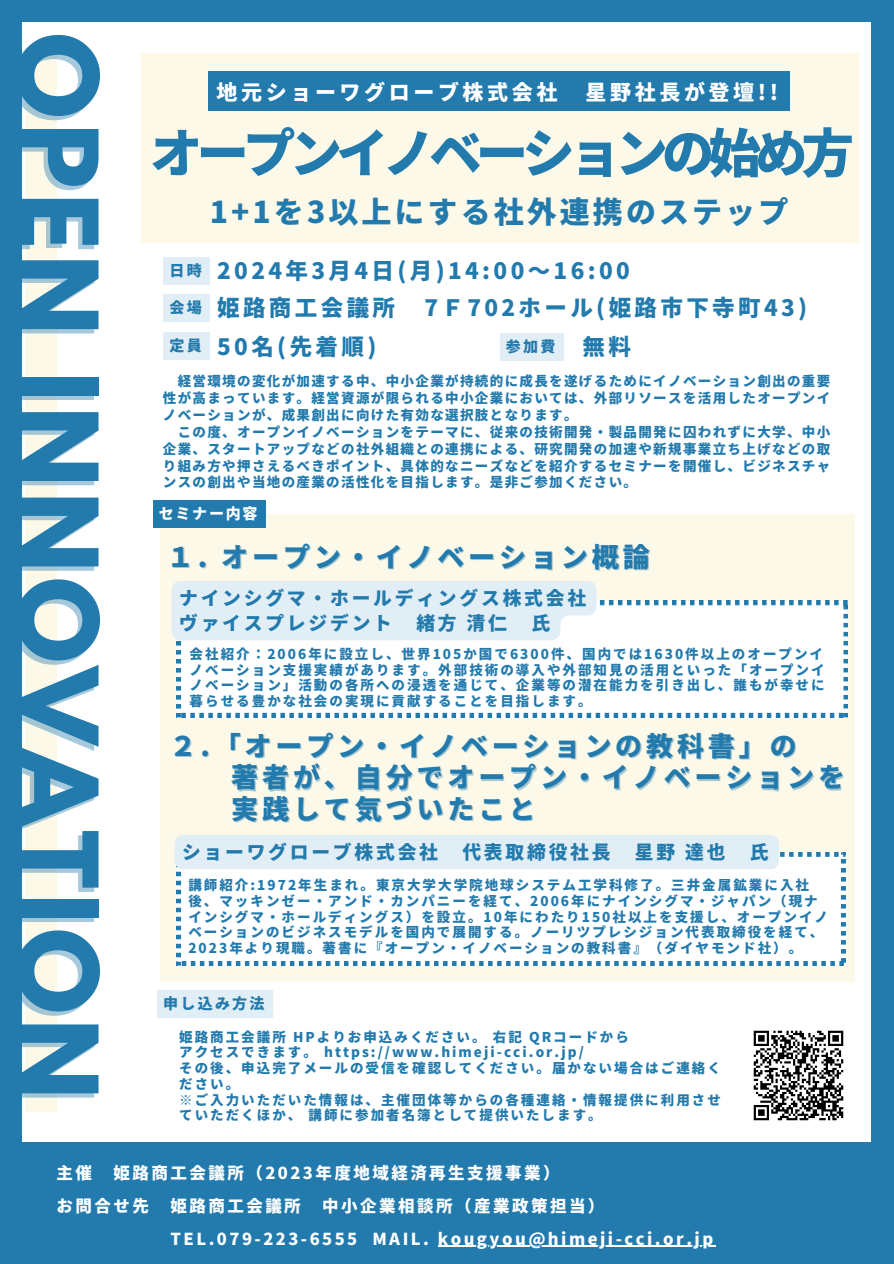
<style>
.page{position:relative;width:894px;height:1264px;background:#fff}
.page>*{position:absolute;margin:0;border:0;box-sizing:border-box;transform-origin:0 0}
.t1{font:700 97.5px "League Spartan";letter-spacing:.05em;color:#227aad}
.t2{font:900 52.5px "Noto Sans JP";letter-spacing:-.115em;color:#227aad}
.t3{font:900 30px "Noto Sans JP";letter-spacing:.1em;color:#227aad}
.t4{font:900 27px "Noto Sans JP";letter-spacing:.145em;color:#227aad}
.t5{font:900 22.5px "Noto Sans JP";letter-spacing:.15em;color:#227aad}
.t6{font:900 21px "Noto Sans JP";letter-spacing:.17em;color:#fff}
.t7{font:900 18.75px "Noto Sans JP";letter-spacing:.15em;color:#227aad}
.t8{font:900 16.5px "Noto Sans JP";letter-spacing:.15em;color:#fff}
.t9{font:900 15px "Noto Sans JP";letter-spacing:.15em;color:#227aad}
.t10{font:900 15px "Noto Sans JP";letter-spacing:.115em;color:#fff}
.t11{font:900 13.5px/15.8px "Noto Sans JP";letter-spacing:.15em;color:#227aad;text-align:justify}
.s1{color:rgb(34 122 173/.4)}
</style>
<div class="page">
<div style="left:0;top:0;width:893px;height:1263px;background:#227aad"></div>
<div style="left:23px;top:23px;width:847px;height:1119px;background:#fff"></div>
<div style="left:25px;top:49px;width:32px;height:1063px;background:#fdf9e9"></div>
<div style="left:141px;top:53px;width:717px;height:189px;background:#fdf9e9"></div>
<div style="left:161px;top:514px;width:693px;height:467px;background:#fdf9e9"></div>
<div style="left:176px;top:600px;width:671px;height:117px;background:#fff"></div>
<div style="left:176px;top:852px;width:669px;height:113px;background:#fff"></div>
<div style="left:157px;top:990px;width:116px;height:28px;background:#e1eef5"></div>
<hr style="left:437px;top:1245px;width:278px;height:1px;background:#fff">
<div style="left:208px;top:71px;width:581px;height:40px;background:#227aad"></div>
<div style="left:163px;top:257px;width:47px;height:28px;background:#e1eef5"></div>
<div style="left:163px;top:294px;width:47px;height:27px;background:#e1eef5"></div>
<div style="left:163px;top:332px;width:47px;height:28px;background:#e1eef5"></div>
<div style="left:499px;top:333px;width:64px;height:27px;background:#e1eef5"></div>
<div style="left:171px;top:581px;width:425px;height:59px;background:#e1eef5"></div>
<img style="left:753px;top:1030px;width:91px;height:91px">
<div style="left:174px;top:834px;width:604px;height:35px;background:#e1eef5;border-radius:9px"></div>
<div style="left:153px;top:500px;width:112px;height:28px;background:#227aad"></div>
<p class="t1" style="left:106px;top:33px;width:1067px;rotate:90deg">OPEN INNOVATION</p>
<p class="t6" style="left:216px;top:76px;width:342px">地元ショーワグローブ株式会社</p>
<p class="t6" style="left:585px;top:76px;width:194px">星野社長が登壇!!</p>
<p class="t2" style="left:150px;top:112px;width:702px">オープンイノベーションの始め方</p>
<p class="t3" style="left:210px;top:188px;width:579px">1+1を3以上にする社外連携のステップ</p>
<p class="t9" style="left:169px;top:259px;width:34px">日時</p>
<p class="t5" style="left:217px;top:253px;width:414px">2024年3月 4日 (月 )14:00～16:00</p>
<h1 class="t9" style="left:169px;top:295px;width:34px">会場</h1>
<p class="t5" style="left:217px;top:290px;width:179px">姫路商工会議所</p>
<p class="t5" style="left:424px;top:290px;width:384px">7Ｆ702ホール(姫路市下寺町43)</p>
<h6 class="t9" style="left:169px;top:334px;width:34px">定員</h6>
<h6 class="t5" style="left:217px;top:329px;width:161px">50名(先着順)</h6>
<p class="t9" style="left:505px;top:334px;width:51px">参加費</p>
<h5 class="t5" style="left:582px;top:328px;width:50px">無料</h5>
<h2 class="t11" style="left:163px;top:372px;width:668px;line-height:16.8px;text-indent:15px">経営環境の変化が加速する中、中小企業が持続的に成長を遂げるためにイノベーション創出の重要性が高まっています。経営資源が限られる中小企業においては、外部リソースを活用したオープンイノベーションが、成果創出に向けた有効な選択肢となります。</h2>
<h3 class="t11" style="left:163px;top:423px;width:668px;line-height:16.8px;text-indent:15px">この度、オープンイノベーションをテーマに、従来の技術開発・製品開発に囚われずに大学、中小企業、スタートアップなどの社外組織との連携による、研究開発の加速や新規事業立ち上げなどの取り組み方や押さえるべきポイント、具体的なニーズなどを紹介するセミナーを開催し、ビジネスチャンスの創出や当地の産業の活性化を目指します。是非ご参加ください。</h3>
<p class="t10" style="left:159px;top:502px;width:100px">セミナー内容</p>
<h6 class="t4" style="left:167px;top:535px;width:484px">１. オープン・イノベーション概論</h6>
<p class="t7" style="left:179px;top:583px;width:408px">ナインシグマ・ホールディングス株式会社</p>
<h6 class="t7" style="left:179px;top:608px;width:214px">ヴァイスプレジデント</h6>
<h6 class="t7" style="left:416px;top:608px;width:92px">緒方清仁</h6>
<h6 class="t7" style="left:531px;top:608px;width:19px">氏</h6>
<p class="t11" style="left:189px;top:645px;width:636px">会社紹介：2006年に設立し、世界105か国で6300件、国内では1630件以上のオープンイノベーション支援実績があります。外部技術の導入や外部知見の活用といった「オープンイノベーション」活動の各所への浸透を通じて、企業等の潜在能力を引き出し、誰もが幸せに暮らせる豊かな社会の実現に貢献することを目指します。</p>
<p class="t4" style="left:169px;top:724px;width:628px">２.「オープン・イノベーションの教科書」の</p>
<p class="t4" style="left:231px;top:756px;width:615px">著者が、<span class="s1">自</span>分でオープン・イノベーションを</p>
<h4 class="t4" style="left:231px;top:787px;width:306px">実践して気づいたこと</h4>
<p class="t7" style="left:182px;top:837px;width:257px">ショーワグローブ株式会社</p>
<p class="t7" style="left:462px;top:837px;width:148px">代表取締役社長</p>
<p class="t7" style="left:634px;top:837px;width:92px">星野達也</p>
<p class="t7" style="left:749px;top:837px;width:19px">氏</p>
<p class="t11" style="left:188px;top:876px;width:641px;text-align:left">講師紹介:1972年生まれ。東京大学大学院地球システム工学科修了。三井金属鉱業に入社<br>後、マッキンゼー・アンド・カンパニーを経て、2006年にナインシグマ・ジャパン（現ナインシグマ・ホールディングス）を設立。10年にわたり150社以上を支援し、オープンイノベーションのビジネスモデルを国内で展開する。ノーリツプレシジョン代表取締役を経て、2023年より現職。著書に『オープン・イノベーションの教科書』（ダイヤモンド社）。</p>
<p class="t9" style="left:163px;top:992px;width:103px">申し込み方法</p>
<p class="t11" style="left:179px;top:1028px;width:451px">姫路商工会議所 HPよりお申込みください。右記 QRコードから</p>
<p class="t11" style="left:179px;top:1043px;width:406px">アクセスできます。 https://www.himeji-cci.or.jp/</p>
<p class="t11" style="left:179px;top:1059px;width:543px">その後、申込完了メールの受信を確認してください。届かない場合はご連絡ください。</p>
<p class="t11" style="left:179px;top:1091px;width:543px">※ご入力いただいた情報は、主催団体等からの各種連絡・情報提供に利用させていただくほか、講師に参加者名簿として提供いたします。</p>
<h4 class="t8" style="left:57px;top:1159px;width:37px">主催</h4>
<h4 class="t8" style="left:113px;top:1159px;width:447px">姫路商工会議所（2023年度地域経済再生支援事業）</h4>
<p class="t8" style="left:57px;top:1192px;width:94px">お問合せ先</p>
<p class="t8" style="left:170px;top:1192px;width:132px">姫路商工会議所</p>
<p class="t8" style="left:322px;top:1192px;width:283px">中小企業相談所（産業政策担当）</p>
<p class="t8" style="left:170px;top:1225px;width:260px">TEL.079-223-6555 MAIL.</p>
<p class="t8" style="left:437px;top:1225px;width:277px">kougyou@himeji-cci.or.jp</p>
</div>
